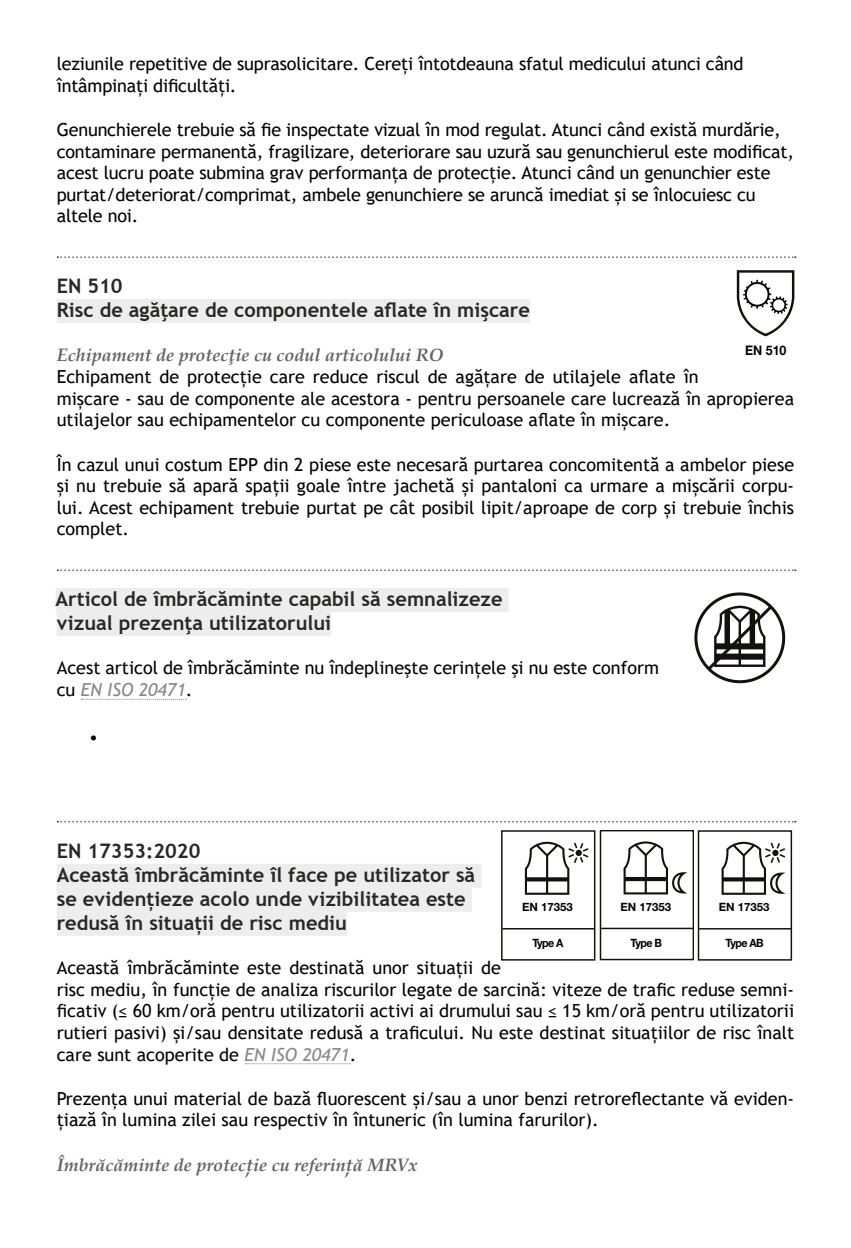
<style>
.page{position:relative;width:851px;height:1248px;background:#fff}
.page>*{position:absolute;margin:0;border:0;box-sizing:border-box;transform-origin:0 0}
.t1{font:700 20px/24px "Trebuchet MS";color:#282827}
.t2{font:18px/21.6px "Trebuchet MS";color:#000}
.t3{font:italic 700 18px "Palatino";color:#646363}
.t4{font:700 13.2px "Helvetica Neue LT Std";color:#000;scale:.94 1}
.t5{font:700 11.6px "Helvetica Neue";color:#000}
.t6{font:700 11.6px "Helvetica Neue";color:#000;scale:.94 1}
.s1{font-style:italic;color:#878787}
</style>
<div class="page">
<div style="left:57px;top:299px;width:473px;height:24px;background:#ededed"></div>
<div style="left:56px;top:588px;width:452px;height:24px;background:#ededed"></div>
<div style="left:57px;top:612px;width:274px;height:24px;background:#ededed"></div>
<svg style="left:81px;top:698px;width:105px;height:2px"></svg>
<div style="left:57px;top:863px;width:424px;height:24px;background:#ededed"></div>
<div style="left:57px;top:887px;width:414px;height:24px;background:#ededed"></div>
<div style="left:57px;top:911px;width:290px;height:24px;background:#ededed"></div>
<svg style="left:245px;top:1063px;width:105px;height:1px"></svg>
<svg style="left:57px;top:256px;width:738px;height:2px"></svg>
<svg style="left:57px;top:569px;width:738px;height:1px"></svg>
<svg style="left:694px;top:592px;width:92px;height:92px"></svg>
<svg style="left:57px;top:821px;width:738px;height:1px"></svg>
<svg style="left:736px;top:270px;width:58px;height:66px"></svg>
<div style="left:501px;top:830px;width:94px;height:130px;border:1px solid #13110c"></div>
<hr style="left:502px;top:927px;width:92px;height:2px;background:#13110c">
<svg style="left:525px;top:841px;width:63px;height:53px"></svg>
<div style="left:599px;top:830px;width:94px;height:130px;border:1px solid #13110c"></div>
<hr style="left:601px;top:927px;width:92px;height:2px;background:#13110c">
<svg style="left:623px;top:841px;width:64px;height:53px"></svg>
<div style="left:697px;top:830px;width:95px;height:130px;border:1px solid #13110c"></div>
<hr style="left:699px;top:927px;width:92px;height:2px;background:#13110c">
<svg style="left:721px;top:841px;width:64px;height:53px"></svg>
<p class="t2" style="left:57px;top:53px;width:688px">leziunile repetitive de suprasolicitare. Cereți întotdeauna sfatul medicului atunci când întâmpinați dificultăți.</p>
<p class="t2" style="left:57px;top:119px;width:738px">Genunchierele trebuie să fie inspectate vizual în mod regulat. Atunci când există murdărie, contaminare permanentă, fragilizare, deteriorare sau uzură sau genunchierul este modificat, acest lucru poate submina grav performanța de protecție. Atunci când un genunchier este purtat/deteriorat/comprimat, ambele genunchiere se aruncă imediat și se înlocuiesc cu altele noi.</p>
<p class="t1" style="left:57px;top:274px;width:474px">EN 510<br>Risc de agăţare de componentele aflate în mişcare</p>
<p class="t3" style="left:57px;top:340px;width:388px">Echipament de protecţie cu codul articolului RO</p>
<p class="t2" style="left:57px;top:365px;width:738px">Echipament de protecţie care reduce riscul de agăţare de utilajele aflate în<br>mişcare - sau de componente ale acestora - pentru persoanele care lucrează în apropierea utilajelor sau echipamentelor cu componente periculoase aflate în mişcare.</p>
<p class="t2" style="left:57px;top:453px;width:739px;text-align:justify">În cazul unui costum EPP din 2 piese este necesară purtarea concomitentă a ambelor piese şi nu trebuie să apară spaţii goale între jachetă şi pantaloni ca urmare a mişcării corpu&shy;lui. Acest echipament trebuie purtat pe cât posibil lipit/aproape de corp şi trebuie închis complet.</p>
<p class="t4" style="left:745px;top:342px;width:45px">EN 510</p>
<p class="t1" style="left:56px;top:587px;width:448px">Articol de îmbrăcăminte capabil să semnalizeze vizual prezenţa utilizatorului</p>
<p class="t2" style="left:57px;top:657px;width:603px">Acest articol de îmbrăcăminte nu îndeplineşte cerințele şi nu este conform cu <span class="s1">EN ISO 20471</span>.</p>
<p class="t2" style="left:89px;top:725px;width:11px">•</p>
<p class="t1" style="left:57px;top:838px;width:420px">EN 17353:2020<br>Această îmbrăcăminte îl face pe utilizator să se evidențieze acolo unde vizibilitatea este redusă în situații de risc mediu</p>
<p class="t2" style="left:57px;top:956px;width:739px">Această îmbrăcăminte este destinată unor situații de<br>risc mediu, în funcție de analiza riscurilor legate de sarcină: viteze de trafic reduse semni&shy;ficativ (≤ 60 km/oră pentru utilizatorii activi ai drumului sau ≤ 15 km/oră pentru utilizatorii rutieri pasivi) și/sau densitate redusă a traficului. Nu este destinat situațiilor de risc înalt care sunt acoperite de <span class="s1">EN ISO 20471</span>.</p>
<p class="t2" style="left:57px;top:1087px;width:739px">Prezența unui material de bază fluorescent și/sau a unor benzi retroreflectante vă eviden&shy;țiază în lumina zilei sau respectiv în întuneric (în lumina farurilor).</p>
<p class="t3" style="left:57px;top:1149px;width:362px">Îmbrăcăminte de protecție cu referință MRVx</p>
<p class="t5" style="left:522px;top:897px;width:52px">EN 17353</p>
<p class="t6" style="left:532px;top:934px;width:35px">Type A</p>
<p class="t5" style="left:620px;top:897px;width:52px">EN 17353</p>
<p class="t6" style="left:630px;top:934px;width:35px">Type B</p>
<p class="t5" style="left:718px;top:897px;width:52px">EN 17353</p>
<p class="t6" style="left:725px;top:934px;width:42px">Type AB</p>
</div>
